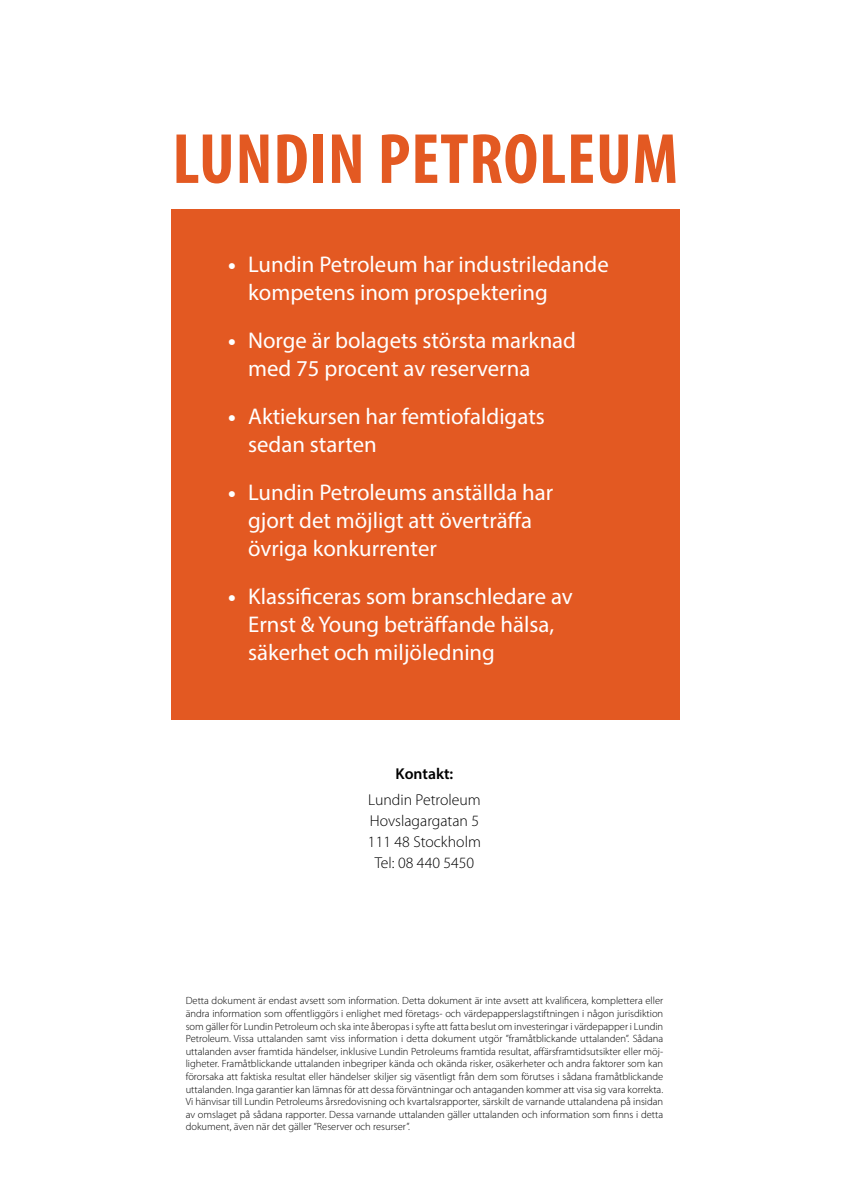
<style>
.page{position:relative;width:844px;height:1191px;background:#fff}
.page>*{position:absolute;margin:0;border:0;box-sizing:border-box;transform-origin:0 0}
.t1{font:700 condensed 71.75px "Myriad Pro";letter-spacing:.01em;color:#e35922}
.t2{font:22.75px/28px "Myriad Pro";color:#fff}
.t3{font:300 15.75px/21px "Myriad Pro";color:#000;text-align:center}
.t4{font:600 15.75px "Myriad Pro";color:#000}
.t5{font:300 10.5px/12.6px "Myriad Pro";color:#000;text-align:justify}
.s1{font-weight:700}
</style>
<div class="page">
<div style="left:171px;top:209px;width:508px;height:510px;background:#e35922"></div>
<h1 class="t1" style="left:172px;top:133px;width:507px">LUNDIN PETROLEUM</h1>
<h2 class="t2" style="left:248px;top:252px;width:362px;text-indent:-20px"><span class="s1">•</span> Lundin Petroleum har industriledande kompetens inom prospektering</h2>
<h2 class="t2" style="left:248px;top:328px;width:329px;text-indent:-20px"><span class="s1">•</span> Norge är bolagets största marknad med 75 procent av reserverna</h2>
<h2 class="t2" style="left:248px;top:404px;width:298px;text-indent:-20px"><span class="s1">•</span> Aktiekursen har femtiofaldigats sedan starten</h2>
<h2 class="t2" style="left:248px;top:480px;width:306px;text-indent:-20px"><span class="s1">•</span> Lundin Petroleums anställda har gjort det möjligt att överträffa övriga konkurrenter</h2>
<h2 class="t2" style="left:248px;top:584px;width:326px;text-indent:-20px"><span class="s1">•</span> Klassificeras som branschledare av<br>Ernst &amp; Young beträffande hälsa, säkerhet och miljöledning</h2>
<h3 class="t4" style="left:395px;top:768px;width:59px">Kontakt:</h3>
<h3 class="t3" style="left:368px;top:790px;width:114px">Lundin Petroleum<br>Hovslagargatan 5<br>111 48 Stockholm<br>Tel: 08 440 5450</h3>
<p class="t5" style="left:186px;top:995px;width:479px">Detta dokument är endast avsett som information. Detta dokument är inte avsett att kvalificera, komplettera eller ändra information som offentliggörs i enlighet med företags- och värdepapperslagstiftningen i någon jurisdiktion som gäller för Lundin Petroleum och ska inte åberopas i syfte att fatta beslut om investeringar i värdepapper i Lundi n Petroleum. Vissa uttalanden samt viss information i detta dokument utgör ”framåtblickande uttalanden”. Sådana uttalanden avser framtida händelser, inklusive Lundin Petroleums framtida resultat, affärsframtidsutsikter eller möj&shy;ligheter. Framåtblickande uttalanden inbegriper kända och okända risker, osäkerheter och andra faktorer som kan förorsaka att faktiska resultat eller händelser skiljer sig väsentligt från dem som förutses i sådana framåtblickande uttalanden. Inga garantier kan lämnas för att dessa förväntningar och antaganden kommer att visa sig vara korrekta.<br>Vi hänvisar till Lundin Petroleums årsredovisning och kvartalsrapporter, särskilt de varnande uttalandena på insidan av omslaget på sådana rapporter. Dessa varnande uttalanden gäller uttalanden och information som finns i detta dokument, även när det gäller ”Reserver och resurser”.</p>
</div>
